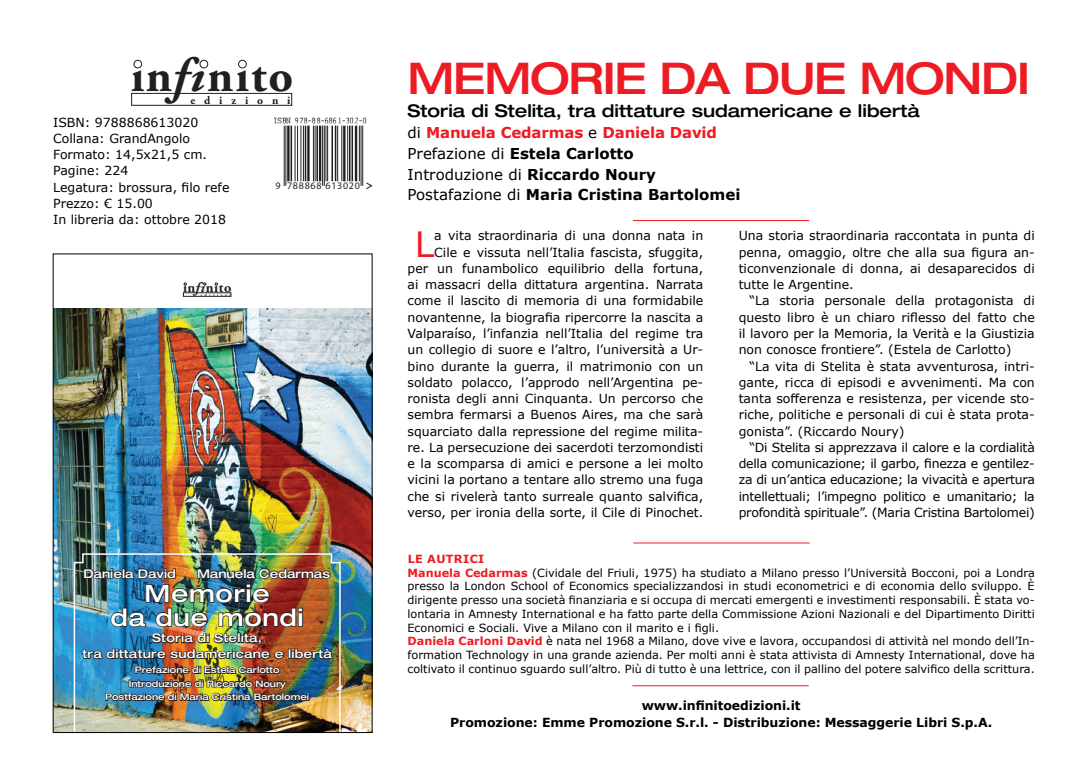
<style>
.page{position:relative;width:1088px;height:780px;background:#fff}
.page>*{position:absolute;margin:0;border:0;box-sizing:border-box;transform-origin:0 0}
.t1{font:700 48px "Adobe Garamond Pro";letter-spacing:.04em;color:#231f20}
.t2{font:500 expanded 43.75px "Helvetica Neue LT Std";letter-spacing:-.03em;color:#ed1c24}
.t3{font:34.88px "Verdana";color:#ed1c24}
.t4{font:500 expanded 24px/24px "Helvetica Neue LT Std";letter-spacing:.03em;color:#fff;text-align:center}
.t5{font:500 expanded 17.5px "Helvetica Neue LT Std";color:#000}
.t6{font:700 15px/20.9px "Verdana";color:#000}
.t7{font:700 14.25px "Adobe Garamond Pro";letter-spacing:.04em;color:#231f20}
.t8{font:12.5px/16.2px "Verdana";color:#000;text-align:justify}
.t9{font:700 12.5px/17.5px "Verdana";letter-spacing:-.005em;color:#000;text-align:center}
.t10{font:500 expanded 12px/15.8px "Helvetica Neue LT Std";letter-spacing:.02em;color:#fff;text-align:center}
.t11{font:500 expanded 12px "Helvetica Neue LT Std";color:#fff}
.t12{font:700 11.62px "Adobe Garamond Pro";letter-spacing:.765em;color:#231f20}
.t13{font:11.25px/13.8px "Verdana";color:#000}
.t14{font:10px "Helvetica";letter-spacing:.07em;color:#231f20}
.t15{font:500 expanded 9px/13.5px "Helvetica Neue LT Std";color:#fff;text-align:center}
.t16{font:700 3.5px "Adobe Garamond Pro";letter-spacing:.765em;color:#231f20}
.s1{font-style:italic}
.s2{font-weight:400}
.s3{color:#ed1c24}
.s4{font-weight:700;color:#ed1c24}
</style>
<div class="page">
<div style="left:131px;top:93px;width:161px;height:12px;border:1px solid #231f20"></div>
<div style="left:200px;top:60px;width:8px;height:8px;border:1px solid #231f20;border-radius:50%"></div>
<div style="left:238px;top:60px;width:8px;height:8px;border:1px solid #231f20;border-radius:50%"></div>
<div style="left:134px;top:60px;width:8px;height:8px;border:1px solid #231f20;border-radius:50%"></div>
<hr style="left:285px;top:126px;width:1px;height:60px;background:#231f20">
<hr style="left:284px;top:126px;width:1px;height:60px;background:#231f20">
<hr style="left:287px;top:126px;width:3px;height:55px;background:#231f20">
<hr style="left:290px;top:126px;width:2px;height:55px;background:#231f20">
<hr style="left:303px;top:126px;width:1px;height:55px;background:#231f20">
<hr style="left:301px;top:126px;width:1px;height:55px;background:#231f20">
<hr style="left:297px;top:126px;width:1px;height:55px;background:#231f20">
<hr style="left:295px;top:126px;width:1px;height:55px;background:#231f20">
<hr style="left:305px;top:126px;width:1px;height:55px;background:#231f20">
<hr style="left:307px;top:126px;width:3px;height:55px;background:#231f20">
<hr style="left:315px;top:126px;width:1px;height:55px;background:#231f20">
<hr style="left:313px;top:126px;width:1px;height:55px;background:#231f20">
<hr style="left:316px;top:126px;width:2px;height:55px;background:#231f20">
<hr style="left:319px;top:126px;width:2px;height:55px;background:#231f20">
<hr style="left:327px;top:126px;width:1px;height:55px;background:#231f20">
<hr style="left:326px;top:126px;width:1px;height:55px;background:#231f20">
<hr style="left:324px;top:126px;width:1px;height:60px;background:#231f20">
<hr style="left:322px;top:126px;width:1px;height:60px;background:#231f20">
<hr style="left:335px;top:126px;width:1px;height:55px;background:#231f20">
<hr style="left:331px;top:126px;width:2px;height:55px;background:#231f20">
<hr style="left:341px;top:126px;width:1px;height:55px;background:#231f20">
<hr style="left:337px;top:126px;width:1px;height:55px;background:#231f20">
<hr style="left:343px;top:126px;width:2px;height:55px;background:#231f20">
<hr style="left:347px;top:126px;width:1px;height:55px;background:#231f20">
<hr style="left:351px;top:126px;width:2px;height:55px;background:#231f20">
<hr style="left:349px;top:126px;width:1px;height:55px;background:#231f20">
<hr style="left:355px;top:126px;width:2px;height:55px;background:#231f20">
<hr style="left:362px;top:126px;width:1px;height:60px;background:#231f20">
<hr style="left:361px;top:126px;width:1px;height:60px;background:#231f20">
<hr style="left:359px;top:126px;width:1px;height:55px;background:#231f20">
<svg style="left:274px;top:117px;width:93px;height:7px"></svg>
<svg style="left:366px;top:182px;width:6px;height:7px"></svg>
<hr style="left:633px;top:542px;width:176px;height:1px;background:#ed1c24">
<hr style="left:633px;top:220px;width:176px;height:1px;background:#ed1c24">
<hr style="left:632px;top:685px;width:177px;height:1px;background:#ed1c24">
<img style="left:55px;top:308px;width:315px;height:422px">
<img style="left:73px;top:552px;width:268px;height:178px">
<h1 class="t1" style="left:131px;top:48px;width:164px">in<span class="s1">fi</span>nito</h1>
<p class="t12" style="left:190px;top:93px;width:102px">edizioni</p>
<p class="t8" style="left:53px;top:114px;width:178px;text-align:left">ISBN: 9788868613020<br>Collana: GrandAngolo<br>Formato: 14,5x21,5 cm.<br>Pagine: 224<br>Legatura: brossura, filo refe<br>Prezzo: € 15.00<br>In libreria da: ottobre 2018</p>
<p class="t7" style="left:183px;top:279px;width:50px">in<span class="s1">fi</span>nito</p>
<p class="t16" style="left:201px;top:293px;width:31px">edizioni</p>
<p class="t14" style="left:275px;top:180px;width:86px">9 788868 613020</p>
<p class="t11" style="left:83px;top:566px;width:94px">Daniela David</p>
<p class="t11" style="left:197px;top:566px;width:135px">Manuela Cedarmas</p>
<h3 class="t4" style="left:111px;top:580px;width:195px">Memorie<br>da due mondi</h3>
<p class="t10" style="left:82px;top:630px;width:251px">Storia di Stelita,<br>tra dittature sudamericane e libertà</p>
<p class="t15" style="left:105px;top:663px;width:206px">Prefazione di Estela Carlotto<br>Introduzione di Riccardo Noury<br>Postfazione di Maria Cristina Bartolomei</p>
<h2 class="t2" style="left:407px;top:51px;width:624px">MEMORIE DA DUE MONDI</h2>
<h3 class="t5" style="left:407px;top:99px;width:514px">Storia di Stelita, tra dittature sudamericane e libertà</h3>
<p class="t6" style="left:407px;top:121px;width:334px"><span class="s2">di</span> <span class="s3">Manuela Cedarmas</span> <span class="s2">e</span> <span class="s3">Daniela David </span><span class="s2">Prefazione di</span> Estela Carlotto<br><span class="s2">Introduzione di</span> Riccardo Noury <span class="s2">Postafazione di</span> Maria Cristina Bartolomei</p>
<p class="t8" style="left:407px;top:227px;width:297px;text-align:right">a vita straordinaria di una donna nata in<br>Cile e vissuta nell’Italia fascista, sfuggita,<br>per un funambolico equilibrio della fortuna, ai massacri della dittatura argentina. Narrata come il lascito di memoria di una formidabile novantenne, la biografia ripercorre la nascita a Valparaíso, l’infanzia nell’Italia del regime tra un collegio di suore e l’altro, l’università a Ur&shy;bino durante la guerra, il matrimonio con un soldato polacco, l’approdo nell’Argentina pe&shy;ronista degli anni Cinquanta. Un percorso che sembra fermarsi a Buenos Aires, ma che sarà squarciato dalla repressione del regime milita&shy;re. La persecuzione dei sacerdoti terzomondisti e la scomparsa di amici e persone a lei molto vicini la portano a tentare allo stremo una fuga che si rivelerà tanto surreale quanto salvifica, verso, per ironia della sorte, il Cile di Pinochet.</p>
<h3 class="t3" style="left:415px;top:220px;width:21px">L</h3>
<p class="t8" style="left:739px;top:227px;width:298px">Una storia straordinaria raccontata in punta di penna, omaggio, oltre che alla sua figura an&shy;ticonvenzionale di donna, ai desaparecidos di tutte le Argentine.</p>
<p class="t8" style="left:739px;top:292px;width:298px;text-indent:11px">“La storia personale della protagonista di questo libro è un chiaro riflesso del fatto che il lavoro per la Memoria, la Verità e la Giustizia non conosce frontiere”. (Estela de Carlotto)</p>
<p class="t8" style="left:739px;top:357px;width:298px;text-indent:11px">“La vita di Stelita è stata avventurosa, intri&shy;gante, ricca di episodi e avvenimenti. Ma con tanta sofferenza e resistenza, per vicende sto&shy;riche, politiche e personali di cui è stata prota&shy;gonista”. (Riccardo Noury)</p>
<p class="t8" style="left:739px;top:439px;width:298px;text-indent:11px">“Di Stelita si apprezzava il calore e la cordialità della comunicazione; il garbo, finezza e gentilez&shy;za di un’antica educazione; la vivacità e apertura intellettuali; l’impegno politico e umanitario; la profondità spirituale”. (Maria Cristina Bartolomei)</p>
<p class="t13" style="left:407px;top:551px;width:629px"><span class="s4">LE AUTRICI<br>Manuela Cedarmas</span> (Cividale del Friuli, 1975) ha studiato a Milano presso l’Università Bocconi, poi a Londra presso la London School of Economics specializzandosi in studi econometrici e di economia dello sviluppo. è dirigente presso una società finanziaria e si occupa di mercati emergenti e investimenti responsabili. È stata vo&shy;lontaria in Amnesty International e ha fatto parte della Commissione Azioni Nazionali e del Dipartimento Diritti Economici e Sociali. Vive a Milano con il marito e i figli.<br><span class="s4">Daniela Carloni David</span> è nata nel 1968 a Milano, dove vive e lavora, occupandosi di attività nel mondo dell’In&shy;formation Technology in una grande azienda. Per molti anni è stata attivista di Amnesty International, dove ha coltivato il continuo sguardo sull’altro. Più di tutto è una lettrice, con il pallino del potere salvifico della scrittura.</p>
<p class="t9" style="left:450px;top:696px;width:543px">www.infinitoedizioni.it<br>Promozione: Emme Promozione S.r.l. - Distribuzione: Messaggerie Libri S.p.A.</p>
</div>
